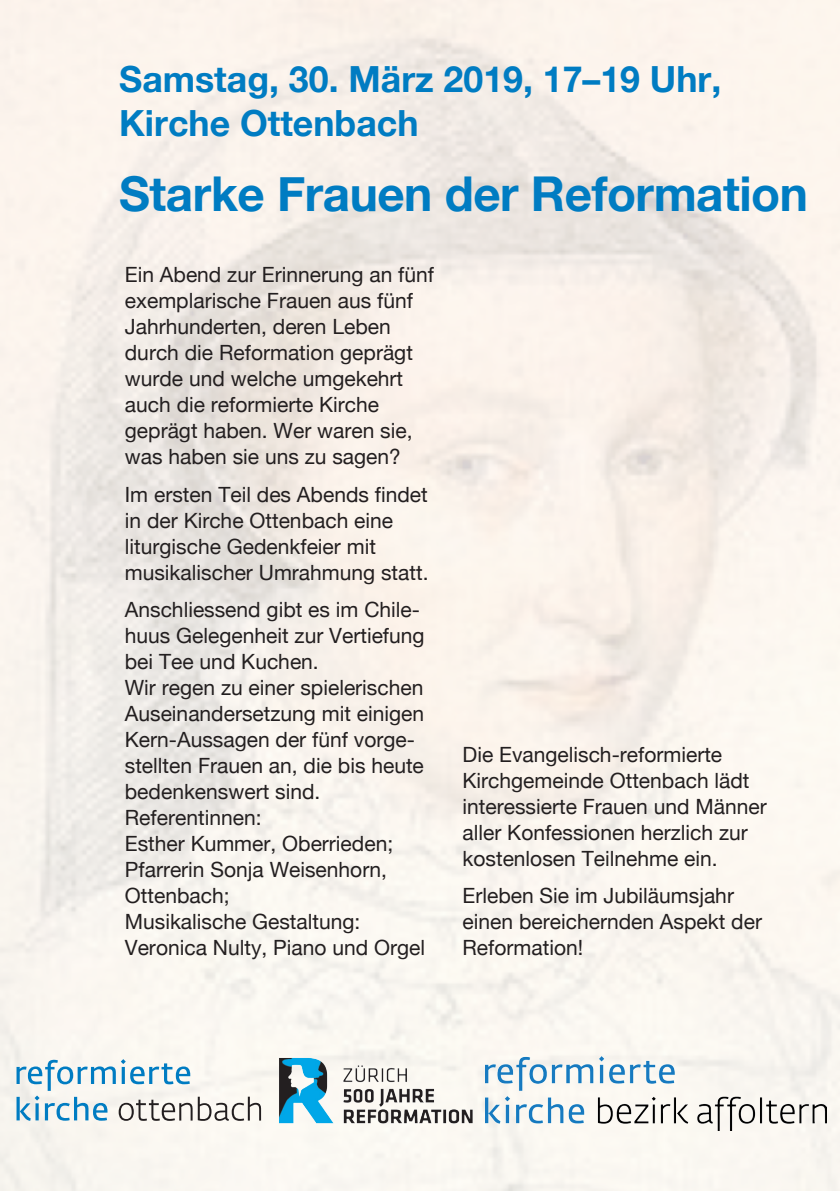
<style>
.page{position:relative;width:840px;height:1191px;background:#fff}
.page>*{position:absolute;margin:0;border:0;box-sizing:border-box;transform-origin:0 0}
.t1{font:700 48px "Helvetica Neue";letter-spacing:-.01em;color:#007cc2}
.t2{font:700 36px/44px "Helvetica Neue";color:#007cc2}
.t3{font:21px/26px "Helvetica Neue";color:#231f20}
</style>
<div class="page">
<img style="left:0;top:0;width:839px;height:1191px">
<svg style="left:17px;top:1059px;width:175px;height:61px"></svg>
<svg style="left:198px;top:1096px;width:63px;height:24px"></svg>
<img style="left:485px;top:1056px;width:340px;height:74px">
<img style="left:277px;top:1056px;width:197px;height:68px">
<h2 class="t2" style="left:119px;top:56px;width:603px">Samstag, 30. März 2019, 17–19 Uhr,<br>Kirche Ottenbach</h2>
<h1 class="t1" style="left:119px;top:164px;width:690px">Starke Frauen der Reformation</h1>
<p class="t3" style="left:125px;top:261px;width:310px">Ein Abend zur Erinnerung an fünf exemplarische Frauen aus fünf<br>Jahrhunderten, deren Leben durch die Reformation geprägt wurde und welche umgekehrt auch die reformierte Kirche geprägt haben. Wer waren sie, was haben sie uns zu sagen?</p>
<p class="t3" style="left:125px;top:481px;width:305px">Im ersten Teil des Abends findet in der Kirche Ottenbach eine liturgische Gedenkfeier mit musikalischer Umrahmung statt.</p>
<p class="t3" style="left:125px;top:596px;width:301px">Anschliessend gibt es im Chile&shy;huus Gelegenheit zur Vertiefung bei Tee und Kuchen.<br>Wir regen zu einer spielerischen<br>Auseinandersetzung mit einigen<br>Kern-Aussagen der fünf vorge&shy;stellten Frauen an, die bis heute bedenkenswert sind.<br>Referentinnen:<br>Esther Kummer, Oberrieden;<br>Pfarrerin Sonja Weisenhorn,<br>Ottenbach;<br>Musikalische Gestaltung:<br>Veronica Nulty, Piano und Orgel</p>
<p class="t3" style="left:462px;top:741px;width:305px">Die Evangelisch-reformierte<br>Kirchgemeinde Ottenbach lädt interessierte Frauen und Männer aller Konfessionen herzlich zur kostenlosen Teilnehme ein.</p>
<p class="t3" style="left:462px;top:882px;width:301px">Erleben Sie im Jubiläumsjahr einen bereichernden Aspekt der<br>Reformation!</p>
</div>
